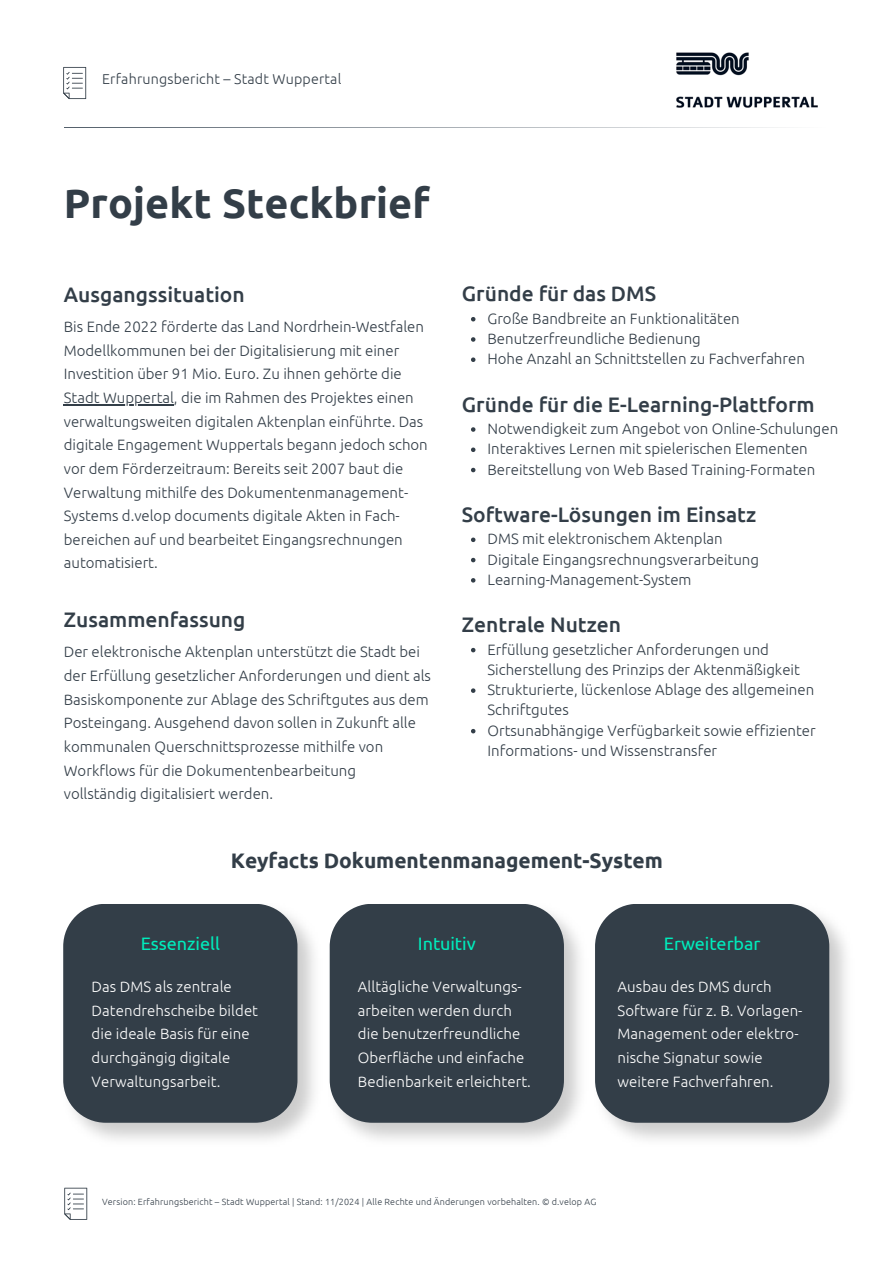
<style>
.page{position:relative;width:894px;height:1264px;background:#fff}
.page>*{position:absolute;margin:0;border:0;box-sizing:border-box;transform-origin:0 0}
.t1{font:700 41.25px "Ubuntu";letter-spacing:.005em;color:#333e48}
.t2{font:500 21px "Ubuntu";color:#333e48}
.t3{font:700 21px "Ubuntu";letter-spacing:-.005em;color:#333e48}
.t4{font:18px "Ubuntu";letter-spacing:-.005em;color:#00ecbc}
.t5{font:300 15px/23.7px "Ubuntu";color:#333e48}
.t6{font:300 15px/23.7px "Ubuntu";letter-spacing:.005em;color:#fff}
.t7{font:300 14.25px "Ubuntu";letter-spacing:.015em;color:#333e48}
.t8{font:300 9px "Ubuntu";letter-spacing:.015em;color:#333e48}
</style>
<div class="page">
<svg style="left:64px;top:127px;width:718px;height:1px"></svg>
<img style="left:63px;top:912px;width:251px;height:228px">
<div style="left:63px;top:903px;width:234px;height:219px;background:#333e48;border-radius:43px"></div>
<img style="left:332px;top:913px;width:248px;height:227px">
<img style="left:595px;top:912px;width:251px;height:228px">
<div style="left:329px;top:903px;width:235px;height:219px;background:#333e48;border-radius:43px"></div>
<div style="left:595px;top:903px;width:234px;height:219px;background:#333e48;border-radius:43px"></div>
<svg style="left:63px;top:67px;width:23px;height:32px"></svg>
<svg style="left:64px;top:1187px;width:23px;height:32px"></svg>
<img style="left:676px;top:52px;width:142px;height:56px">
<hr style="left:64px;top:404px;width:110px;height:1px;background:#333e48">
<svg style="left:471px;top:317px;width:4px;height:4px"></svg>
<svg style="left:471px;top:337px;width:4px;height:5px"></svg>
<svg style="left:471px;top:357px;width:4px;height:5px"></svg>
<svg style="left:471px;top:427px;width:4px;height:5px"></svg>
<svg style="left:471px;top:447px;width:4px;height:5px"></svg>
<svg style="left:471px;top:468px;width:4px;height:4px"></svg>
<svg style="left:471px;top:537px;width:4px;height:5px"></svg>
<svg style="left:471px;top:558px;width:4px;height:4px"></svg>
<svg style="left:471px;top:578px;width:4px;height:4px"></svg>
<svg style="left:471px;top:648px;width:4px;height:4px"></svg>
<svg style="left:471px;top:688px;width:4px;height:5px"></svg>
<svg style="left:471px;top:729px;width:4px;height:4px"></svg>
<h4 class="t7" style="left:102px;top:70px;width:241px">Erfahrungsbericht – Stadt Wuppertal</h4>
<p class="t1" style="left:64px;top:180px;width:367px">Projekt Steckbrief</p>
<p class="t2" style="left:64px;top:282px;width:182px">Ausgangssituation</p>
<p class="t5" style="left:64px;top:314px;width:361px">Bis Ende 2022 förderte das Land Nordrhein-Westfalen<br>Modellkommunen bei der Digitalisierung mit einer<br>Investition über 91 Mio. Euro. Zu ihnen gehörte die</p>
<h2 class="t5" style="left:64px;top:385px;width:365px">Stadt Wuppertal, die im Rahmen des Projektes einen verwaltungsweiten digitalen Aktenplan einführte. Das digitale Engagement Wuppertals begann jedoch schon vor dem Förderzeitraum: Bereits seit 2007 baut die Verwaltung mithilfe des Dokumentenmanagement-Systems d.velop documents digitale Akten in Fach&shy;bereichen auf und bearbeitet Eingangsrechnungen automatisiert.</h2>
<h2 class="t2" style="left:64px;top:607px;width:183px">Zusammenfassung</h2>
<h2 class="t5" style="left:64px;top:640px;width:368px">Der elektronische Aktenplan unterstützt die Stadt bei der Erfüllung gesetzlicher Anforderungen und dient als<br>Basiskomponente zur Ablage des Schriftgutes aus dem</h2>
<p class="t5" style="left:64px;top:710px;width:353px">Posteingang. Ausgehend davon sollen in Zukunft alle kommunalen Querschnittsprozesse mithilfe von Workflows für die Dokumentenbearbeitung vollständig digitalisiert werden.</p>
<p class="t2" style="left:462px;top:281px;width:195px">Gründe für das DMS</p>
<p class="t5" style="left:487px;top:306px;width:254px">Große Bandbreite an Funktionalitäten</p>
<p class="t5" style="left:487px;top:326px;width:215px">Benutzerfreundliche Bedienung</p>
<p class="t5" style="left:487px;top:347px;width:319px">Hohe Anzahl an Schnittstellen zu Fachverfahren</p>
<p class="t2" style="left:462px;top:392px;width:354px">Gründe für die E-Learning-Plattform</p>
<p class="t5" style="left:487px;top:416px;width:352px">Notwendigkeit zum Angebot von Online-Schulungen</p>
<h2 class="t5" style="left:487px;top:437px;width:322px">Interaktives Lernen mit spielerischen Elementen</h2>
<p class="t5" style="left:487px;top:457px;width:329px">Bereitstellung von Web Based Training-Formaten</p>
<p class="t2" style="left:462px;top:502px;width:295px">Software-Lösungen im Einsatz</p>
<p class="t5" style="left:487px;top:527px;width:237px">DMS mit elektronischem Aktenplan</p>
<h2 class="t5" style="left:487px;top:547px;width:273px">Digitale Eingangsrechnungsverarbeitung</h2>
<p class="t5" style="left:487px;top:567px;width:205px">Learning-Management-System</p>
<h3 class="t2" style="left:462px;top:612px;width:161px">Zentrale Nutzen</h3>
<h4 class="t5" style="left:487px;top:639px;width:314px;line-height:20.2px">Erfüllung gesetzlicher Anforderungen und<br>Sicherstellung des Prinzips der Aktenmäßigkeit</h4>
<p class="t5" style="left:487px;top:679px;width:328px;line-height:20.2px">Strukturierte, lückenlose Ablage des allgemeinen<br>Schriftgutes</p>
<h3 class="t5" style="left:487px;top:720px;width:330px;line-height:20.2px">Ortsunabhängige Verfügbarkeit sowie effizienter<br>Informations- und Wissenstransfer</h3>
<h2 class="t3" style="left:231px;top:848px;width:433px">Keyfacts Dokumentenmanagement-System</h2>
<h4 class="t4" style="left:141px;top:933px;width:81px">Essenziell</h4>
<p class="t4" style="left:418px;top:933px;width:59px">Intuitiv</p>
<p class="t4" style="left:663px;top:933px;width:98px">Erweiterbar</p>
<h4 class="t6" style="left:92px;top:974px;width:168px">Das DMS als zentrale<br>Datendrehscheibe bildet die ideale Basis für eine durchgängig digitale<br>Verwaltungsarbeit.</h4>
<p class="t6" style="left:358px;top:974px;width:174px">Alltägliche Verwaltungs&shy;arbeiten werden durch die benutzerfreundliche<br>Oberfläche und einfache<br>Bedienbarkeit erleichtert.</p>
<h3 class="t6" style="left:617px;top:974px;width:186px">Ausbau des DMS durch<br>Software für z. B. Vorlagen-<br>Management oder elektro&shy;nische Signatur sowie weitere Fachverfahren.</h3>
<p class="t8" style="left:102px;top:1196px;width:495px">Version: Erfahrungsbericht – Stadt Wuppertal | Stand: 11/2024 | Alle Rechte und Änderungen vorbehalten. © d.velop AG</p>
</div>
